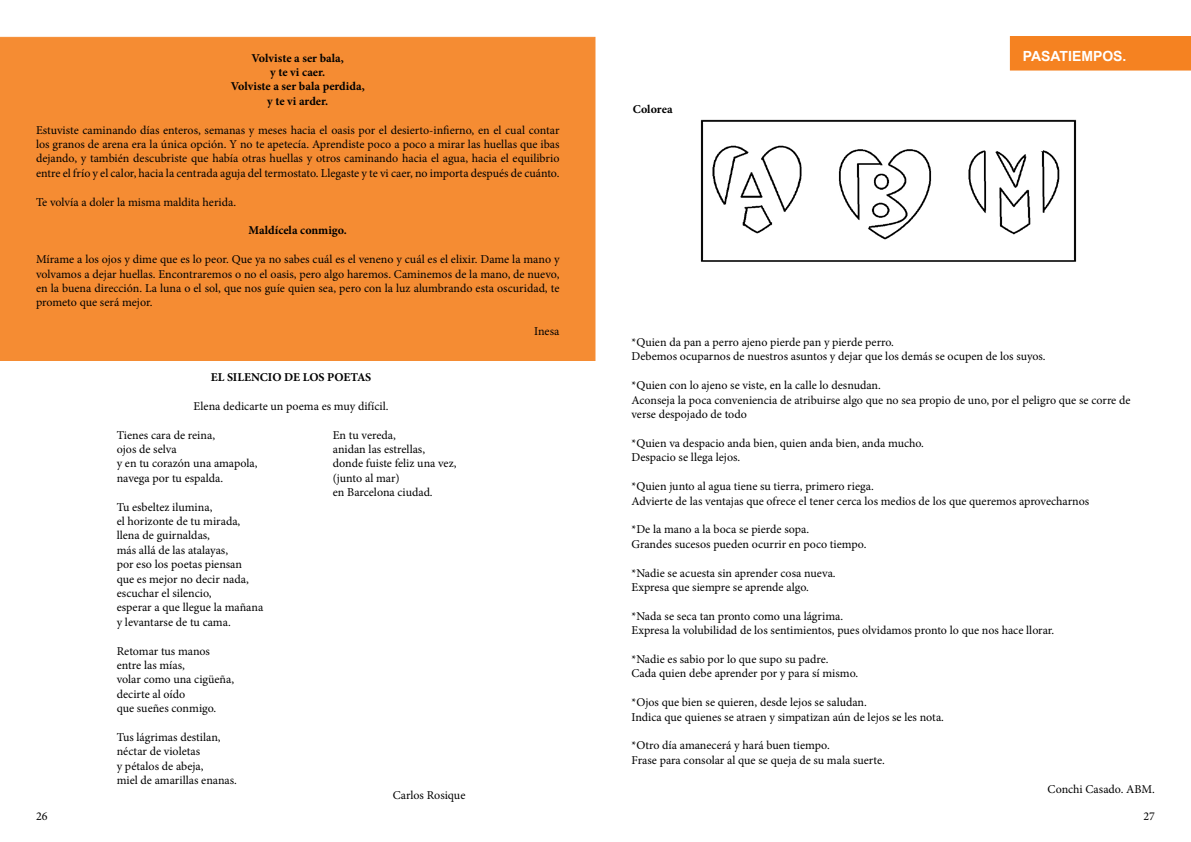
<style>
.page{position:relative;width:1191px;height:842px;background:#fff}
.page>*{position:absolute;margin:0;border:0;box-sizing:border-box;transform-origin:0 0}
.t1{font:700 14px "Arial";color:#fff}
.t2{font:12px/14.4px "Minion Pro";color:#000}
.t3{font:700 12px/14.4px "Minion Pro";color:#000;text-align:center}
</style>
<div class="page">
<div style="left:0;top:37px;width:595px;height:324px;background:#f58c33"></div>
<img style="left:700px;top:119px;width:377px;height:143px">
<div style="left:1010px;top:36px;width:181px;height:35px;background:#f58221"></div>
<p class="t3" style="left:251px;top:50px;width:94px">Volviste a ser bala,</p>
<p class="t1" style="left:1022px;top:47px;width:105px">PASATIEMPOS.</p>
<p class="t3" style="left:231px;top:65px;width:135px">y te vi caer.<br>Volviste a ser bala perdida, y te vi arder.</p>
<p class="t2" style="left:36px;top:123px;width:525px;text-align:justify">Estuviste caminando días enteros, semanas y meses hacia el oasis por el desierto-infierno, en el cual contar los granos de arena era la única opción. Y no te apetecía. Aprendiste poco a poco a mirar las huellas que ibas dejando, y también descubriste que había otras huellas y otros caminando hacia el agua, hacia el equilibrio entre el frío y el calor, hacia la centrada aguja del termostato. Llegaste y te vi caer, no importa después de cuánto.</p>
<p class="t2" style="left:36px;top:195px;width:202px">Te volvía a doler la misma maldita herida.</p>
<p class="t3" style="left:248px;top:223px;width:100px">Maldícela conmigo.</p>
<p class="t2" style="left:36px;top:252px;width:525px;text-align:justify">Mírame a los ojos y dime que es lo peor. Que ya no sabes cuál es el veneno y cuál es el elixir. Dame la mano y volvamos a dejar huellas. Encontraremos o no el oasis, pero algo haremos. Caminemos de la mano, de nuevo, en la buena dirección. La luna o el sol, que nos guíe quien sea, pero con la luz alumbrando esta oscuridad, te prometo que será mejor.</p>
<p class="t2" style="left:534px;top:324px;width:27px">Inesa</p>
<p class="t2" style="left:631px;top:335px;width:416px">*Quien da pan a perro ajeno pierde pan y pierde perro.<br>Debemos ocuparnos de nuestros asuntos y dejar que los demás se ocupen de los suyos.</p>
<p class="t2" style="left:631px;top:378px;width:500px">*Quien con lo ajeno se viste, en la calle lo desnudan.<br>Aconseja la poca conveniencia de atribuirse algo que no sea propio de uno, por el peligro que se corre de verse despojado de todo</p>
<p class="t2" style="left:631px;top:436px;width:294px">*Quien va despacio anda bien, quien anda bien, anda mucho.<br>Despacio se llega lejos.</p>
<p class="t2" style="left:631px;top:479px;width:459px">*Quien junto al agua tiene su tierra, primero riega.<br>Advierte de las ventajas que ofrece el tener cerca los medios de los que queremos aprovecharnos</p>
<p class="t2" style="left:631px;top:522px;width:236px">*De la mano a la boca se pierde sopa.<br>Grandes sucesos pueden ocurrir en poco tiempo.</p>
<p class="t2" style="left:631px;top:565px;width:206px">*Nadie se acuesta sin aprender cosa nueva.<br>Expresa que siempre se aprende algo.</p>
<p class="t2" style="left:631px;top:609px;width:424px">*Nada se seca tan pronto como una lágrima.<br>Expresa la volubilidad de los sentimientos, pues olvidamos pronto lo que nos hace llorar.</p>
<p class="t2" style="left:631px;top:652px;width:228px">*Nadie es sabio por lo que supo su padre.<br>Cada quien debe aprender por y para sí mismo.</p>
<p class="t2" style="left:631px;top:695px;width:314px">*Ojos que bien se quieren, desde lejos se saludan.<br>Indica que quienes se atraen y simpatizan aún de lejos se les nota.</p>
<p class="t2" style="left:631px;top:738px;width:255px">*Otro día amanecerá y hará buen tiempo.<br>Frase para consolar al que se queja de su mala suerte.</p>
<p class="t2" style="left:1047px;top:781px;width:109px">Conchi Casado. ABM.</p>
<p class="t3" style="left:632px;top:102px;width:41px">Colorea</p>
<p class="t3" style="left:211px;top:370px;width:162px">EL SILENCIO DE LOS POETAS</p>
<p class="t2" style="left:194px;top:399px;width:196px">Elena dedicarte un poema es muy difícil.</p>
<p class="t2" style="left:117px;top:428px;width:100px">Tienes cara de reina,</p>
<p class="t2" style="left:333px;top:428px;width:65px">En tu vereda,</p>
<p class="t2" style="left:117px;top:442px;width:61px">ojos de selva</p>
<p class="t2" style="left:333px;top:442px;width:94px">anidan las estrellas,</p>
<p class="t2" style="left:117px;top:456px;width:142px">y en tu corazón una amapola,</p>
<p class="t2" style="left:333px;top:456px;width:125px">donde fuiste feliz una vez,</p>
<p class="t2" style="left:117px;top:471px;width:108px">navega por tu espalda.</p>
<p class="t2" style="left:333px;top:471px;width:101px">(junto al mar)<br>en Barcelona ciudad.</p>
<p class="t2" style="left:117px;top:500px;width:148px">Tu esbeltez ilumina,<br>el horizonte de tu mirada, llena de guirnaldas,<br>más allá de las atalayas,<br>por eso los poetas piensan<br>que es mejor no decir nada, escuchar el silencio,<br>esperar a que llegue la mañana y levantarse de tu cama.</p>
<p class="t2" style="left:117px;top:644px;width:119px">Retomar tus manos entre las mías,<br>volar como una cigüeña, decirte al oído<br>que sueñes conmigo.</p>
<p class="t2" style="left:117px;top:730px;width:122px">Tus lágrimas destilan, néctar de violetas<br>y pétalos de abeja,<br>miel de amarillas enanas.</p>
<p class="t2" style="left:393px;top:788px;width:74px">Carlos Rosique</p>
<p class="t2" style="left:36px;top:809px;width:13px">26</p>
<p class="t2" style="left:1143px;top:809px;width:13px">27</p>
</div>
